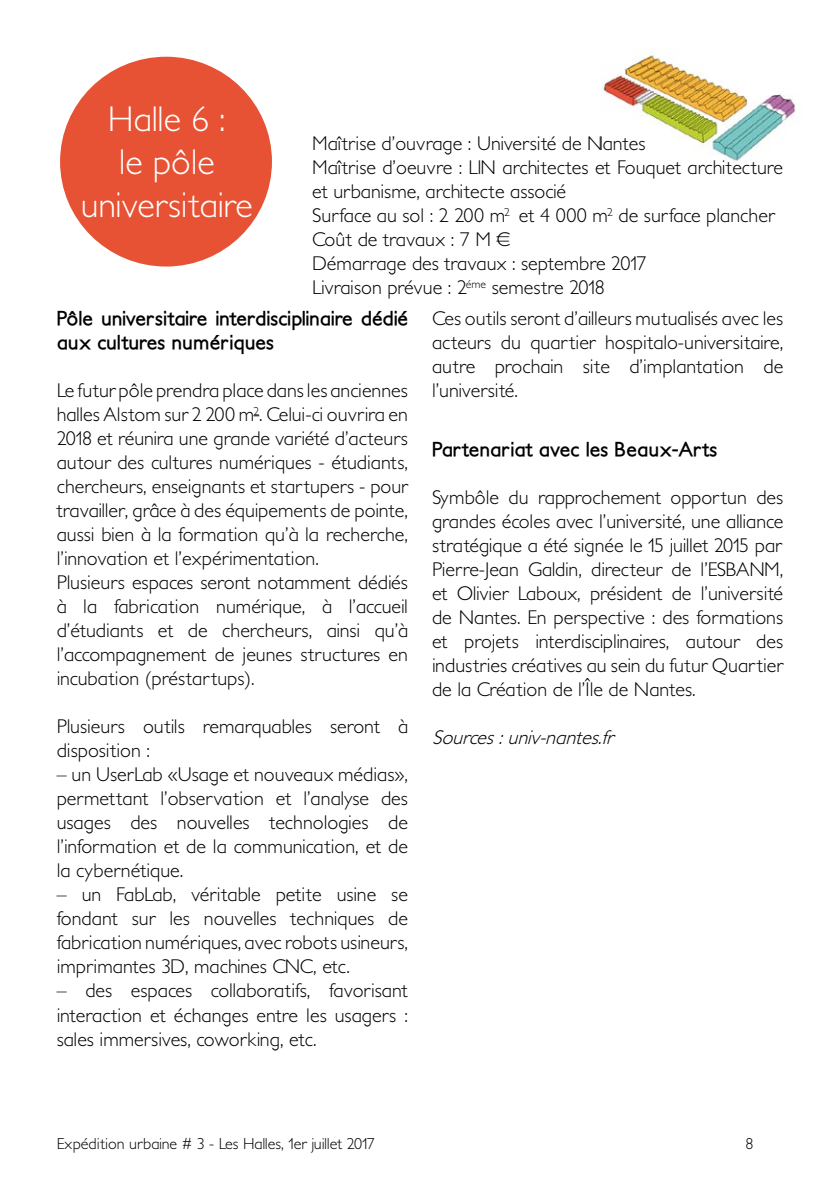
<style>
.page{position:relative;width:840px;height:1191px;background:#fff}
.page>*{position:absolute;margin:0;border:0;box-sizing:border-box;transform-origin:0 0}
.t1{font:300 36px/43.2px "Petita";color:#fff;text-align:center}
.t2{font:300 20px/24px "Petita";color:#000;text-align:justify}
.t3{font:700 20px/24px "Petita";color:#000}
.t4{font:italic 300 20px "Petita";color:#000}
.t5{font:300 16px "Petita";color:#000}
</style>
<div class="page">
<div style="left:60px;top:57px;width:212px;height:209px;background:#e75234;border-radius:50%"></div>
<img style="left:601px;top:55px;width:195px;height:106px">
<h1 class="t1" style="left:81px;top:98px;width:173px">Halle 6 :<br>le pôle universitaire</h1>
<p class="t2" style="left:312px;top:132px;width:472px;text-align:left">Maîtrise d’ouvrage : Université de Nantes<br>Maîtrise d’oeuvre : LIN architectes et Fouquet architecture et urbanisme, architecte associé<br>Surface au sol : 2 200 m<sup>2</sup> et 4 000 m<sup>2</sup> de surface plancher Coût de travaux : 7 M €<br>Démarrage des travaux : septembre 2017<br>Livraison prévue : 2<sup>éme</sup> semestre 2018</p>
<p class="t3" style="left:57px;top:307px;width:352px">Pôle universitaire interdisciplinaire dédié aux cultures numériques</p>
<p class="t2" style="left:57px;top:379px;width:352px;text-align:left">Le futur pôle prendra place dans les anciennes halles Alstom sur 2 200 m<sup>2</sup>. Celui-ci ouvrira en 2018 et réunira une grande variété d’acteurs autour des cultures numériques - étudiants, chercheurs, enseignants et startupers - pour travailler, grâce à des équipements de pointe, aussi bien à la formation qu’à la recherche, l’innovation et l’expérimentation.<br>Plusieurs espaces seront notamment dédiés à la fabrication numérique, à l’accueil d’étudiants et de chercheurs, ainsi qu’à l’accompagnement de jeunes structures en incubation (préstartups).</p>
<p class="t2" style="left:57px;top:715px;width:352px">Plusieurs outils remarquables seront à disposition :</p>
<p class="t2" style="left:57px;top:763px;width:352px">– un UserLab «Usage et nouveaux médias», permettant l’observation et l’analyse des usages des nouvelles technologies de l’information et de la communication, et de la cybernétique.</p>
<p class="t2" style="left:57px;top:883px;width:352px">– un FabLab, véritable petite usine se fondant sur les nouvelles techniques de fabrication numériques, avec robots usineurs, imprimantes 3D, machines CNC, etc.</p>
<p class="t2" style="left:57px;top:979px;width:352px">– des espaces collaboratifs, favorisant interaction et échanges entre les usagers : sales immersives, coworking, etc.</p>
<p class="t2" style="left:432px;top:306px;width:352px">Ces outils seront d’ailleurs mutualisés avec les acteurs du quartier hospitalo-universitaire, autre prochain site d’implantation de l’université.</p>
<p class="t3" style="left:432px;top:437px;width:287px">Partenariat avec les Beaux-Arts</p>
<p class="t2" style="left:432px;top:485px;width:352px">Symbôle du rapprochement opportun des grandes écoles avec l’université, une alliance stratégique a été signée le 15 juillet 2015 par Pierre-Jean Galdin, directeur de l’ESBANM, et Olivier Laboux, président de l’université de Nantes. En perspective : des formations et projets interdisciplinaires, autour des industries créatives au sein du futur Quartier de la Création de l’Île de Nantes.</p>
<p class="t4" style="left:432px;top:725px;width:189px">Sources:univ-nantes.fr</p>
<p class="t5" style="left:57px;top:1134px;width:319px">Expédition urbaine # 3 - Les Halles, 1er juillet 2017</p>
</div>
